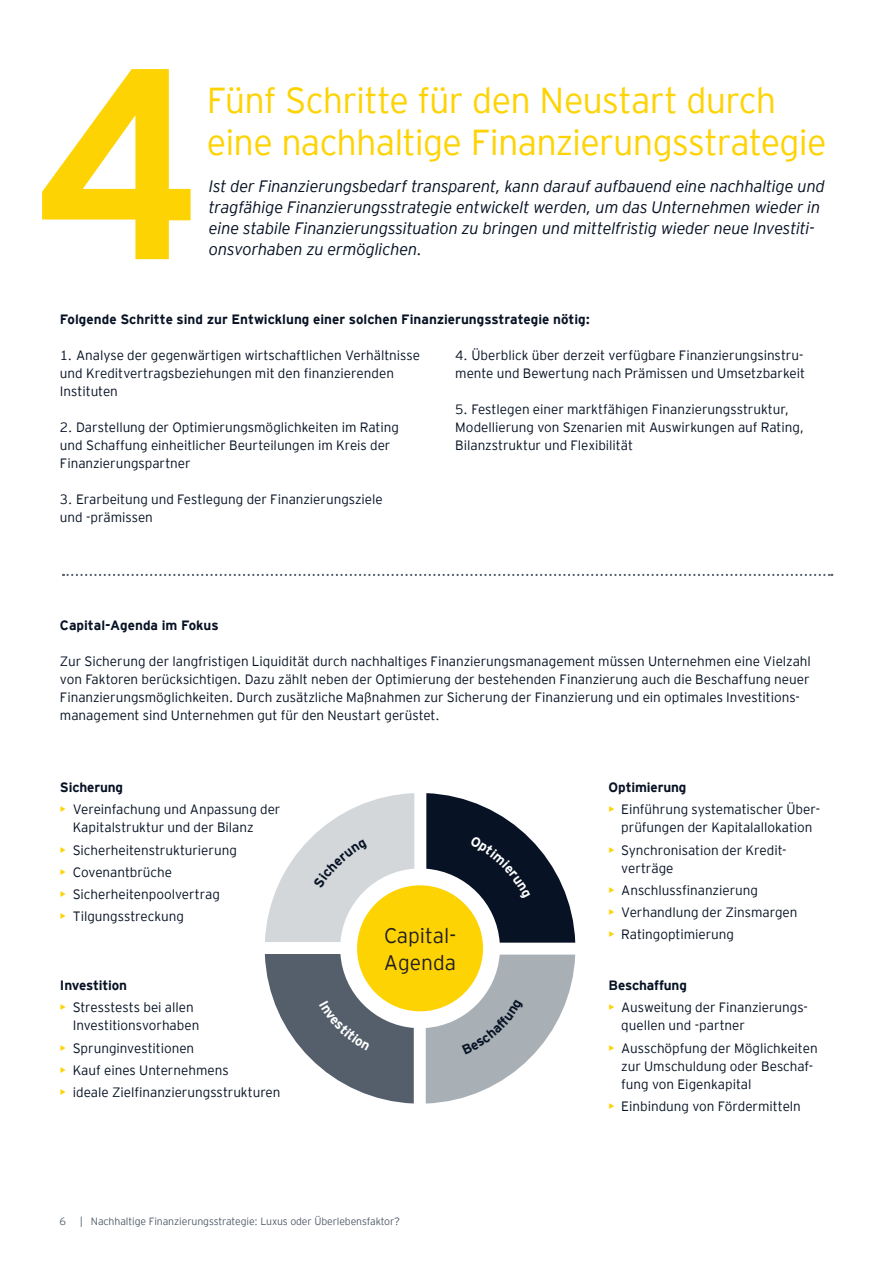
<style>
.page{position:relative;width:893px;height:1263px;background:#fff}
.page>*{position:absolute;margin:0;border:0;box-sizing:border-box;transform-origin:0 0}
.t1{font:700 271.5px "EY Interstate";color:#fed304}
.t2{font:300 36px/42px "EY Interstate";letter-spacing:-.02em;color:#fed304}
.t3{font:300 21px/27px "EY Interstate";color:#231f20}
.t4{font:italic 300 16.5px/21px "EY Interstate";letter-spacing:-.015em;color:#071224}
.t5{font:300 13.5px/18px "EY Interstate";color:#071224}
.t6{font:700 13.5px "EY Interstate";letter-spacing:-.005em;color:#071224}
.t7{font:300 10.5px "EY Interstate";letter-spacing:-.01em;color:#545f6b}
.s1{font-weight:400;color:#fed304}
</style>
<div class="page">
<div style="left:357px;top:885px;width:126px;height:126px;background:#fed304;border-radius:50%"></div>
<svg style="left:63px;top:574px;width:769px;height:2px"></svg>
<svg style="left:265px;top:954px;width:149px;height:149px"></svg>
<svg style="left:426px;top:954px;width:149px;height:149px"></svg>
<svg style="left:265px;top:793px;width:149px;height:149px"></svg>
<svg style="left:426px;top:793px;width:149px;height:150px"></svg>
<h1 class="t1" style="left:32px;top:-33px;width:170px">4</h1>
<h2 class="t2" style="left:207px;top:77px;width:621px">Fünf Schritte für den Neustart durch eine nachhaltige Finanzierungsstrategie</h2>
<p class="t4" style="left:209px;top:175px;width:618px">Ist der Finanzierungsbedarf transparent, kann darauf aufbauend eine nachhaltige und tragfähige Finanzierungsstrategie entwickelt werden, um das Unternehmen wieder in eine stabile Finanzierungssituation zu bringen und mittelfristig wieder neue Investiti&shy;onsvorhaben zu ermöglichen.</p>
<p class="t6" style="left:60px;top:309px;width:532px">Folgende Schritte sind zur Entwicklung einer solchen Finanzierungsstrategie nötig:</p>
<p class="t5" style="left:60px;top:345px;width:362px">1. Analyse der gegenwärtigen wirtschaftlichen Verhältnisse und Kreditvertragsbeziehungen mit den finanzierenden<br>Instituten</p>
<p class="t5" style="left:60px;top:417px;width:340px">2. Darstellung der Optimierungsmöglichkeiten im Rating und Schaffung einheitlicher Beurteilungen im Kreis der<br>Finanzierungspartner</p>
<p class="t5" style="left:60px;top:489px;width:324px">3. Erarbeitung und Festlegung der Finanzierungsziele und -prämissen</p>
<p class="t5" style="left:455px;top:345px;width:351px">4. Überblick über derzeit verfügbare Finanzierungsinstru&shy;mente und Bewertung nach Prämissen und Umsetzbarkeit</p>
<p class="t5" style="left:455px;top:399px;width:350px">5. Festlegen einer marktfähigen Finanzierungsstruktur,<br>Modellierung von Szenarien mit Auswirkungen auf Rating,<br>Bilanzstruktur und Flexibilität</p>
<p class="t6" style="left:60px;top:615px;width:160px">Capital-Agenda im Fokus</p>
<p class="t5" style="left:60px;top:651px;width:752px">Zur Sicherung der langfristigen Liquidität durch nachhaltiges Finanzierungsmanagement müssen Unternehmen eine Vielzahl von Faktoren berücksichtigen. Dazu zählt neben der Optimierung der bestehenden Finanzierung auch die Beschaffung neuer Finanzierungsmöglichkeiten. Durch zusätzliche Maßnahmen zur Sicherung der Finanzierung und ein optimales Investitions&shy;management sind Unternehmen gut für den Neustart gerüstet.</p>
<p class="t6" style="left:60px;top:777px;width:65px">Sicherung</p>
<p class="t5" style="left:73px;top:800px;width:209px;text-indent:-13px"><span class="s1">•</span> Vereinfachung und Anpassung der<br>Kapitalstruktur und der Bilanz</p>
<p class="t5" style="left:60px;top:840px;width:178px"><span class="s1">•</span> Sicherheitenstrukturierung</p>
<p class="t5" style="left:60px;top:862px;width:114px"><span class="s1">•</span> Covenantbrüche</p>
<p class="t5" style="left:60px;top:884px;width:161px"><span class="s1">•</span> Sicherheitenpoolvertrag</p>
<p class="t5" style="left:60px;top:907px;width:126px"><span class="s1">•</span> Tilgungsstreckung</p>
<p class="t6" style="left:60px;top:975px;width:69px">Investition</p>
<p class="t5" style="left:73px;top:998px;width:128px;text-indent:-13px"><span class="s1">•</span> Stresstests bei allen<br>Investitionsvorhaben</p>
<p class="t5" style="left:60px;top:1038px;width:136px"><span class="s1">•</span> Sprunginvestitionen</p>
<p class="t5" style="left:60px;top:1060px;width:170px"><span class="s1">•</span> Kauf eines Unternehmens</p>
<p class="t5" style="left:60px;top:1082px;width:222px"><span class="s1">•</span> ideale Zielfinanzierungsstrukturen</p>
<h3 class="t3" style="left:384px;top:921px;width:74px">Capital-<br>Agenda</h3>
<p class="t7" style="left:60px;top:1214px;width:8px">6</p>
<p class="t7" style="left:80px;top:1214px;width:322px">| Nachhaltige Finanzierungsstrategie: Luxus oder Überlebensfaktor?</p>
<p class="t6" style="left:608px;top:777px;width:80px">Optimierung</p>
<p class="t5" style="left:608px;top:800px;width:213px;text-align:center"><span class="s1">•</span> Einführung systematischer Über&shy;prüfungen der Kapitalallokation</p>
<p class="t5" style="left:621px;top:840px;width:167px;text-indent:-13px"><span class="s1">•</span> Synchronisation der Kredit&shy;verträge</p>
<p class="t5" style="left:608px;top:880px;width:151px"><span class="s1">•</span> Anschlussfinanzierung</p>
<p class="t5" style="left:608px;top:902px;width:191px"><span class="s1">•</span> Verhandlung der Zinsmargen</p>
<p class="t5" style="left:608px;top:925px;width:127px"><span class="s1">•</span> Ratingoptimierung</p>
<p class="t6" style="left:608px;top:975px;width:80px">Beschaffung</p>
<p class="t5" style="left:621px;top:998px;width:188px;text-indent:-13px"><span class="s1">•</span> Ausweitung der Finanzierungs&shy;quellen und -partner</p>
<p class="t5" style="left:621px;top:1038px;width:198px;text-indent:-13px"><span class="s1">•</span> Ausschöpfung der Möglichkeiten zur Umschuldung oder Beschaf&shy;fung von Eigenkapital</p>
<p class="t5" style="left:608px;top:1096px;width:194px"><span class="s1">•</span> Einbindung von Fördermitteln</p>
</div>
